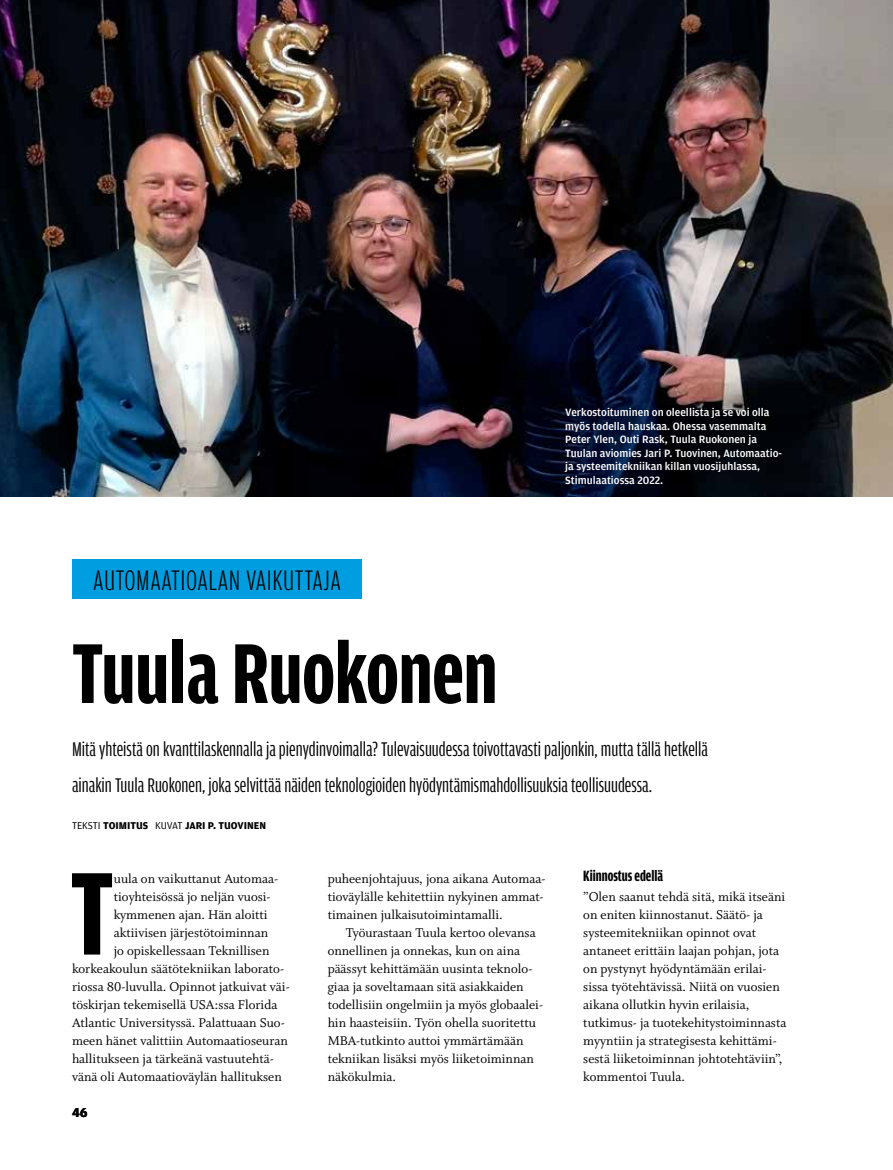
<style>
.page{position:relative;width:893px;height:1170px;background:#fff}
.page>*{position:absolute;margin:0;border:0;box-sizing:border-box;transform-origin:0 0}
.t1{font:700 124.8px "Amplitude Compressed";color:#000}
.t2{font:700 90px "Amplitude Compressed";color:#000}
.t3{font:300 30px "Amplitude Compressed";letter-spacing:.02em;color:#000}
.t4{font:21px/36px "Amplitude Compressed";color:#000}
.t5{font:700 15.75px "Amplitude Compressed";color:#000}
.t6{font:14.25px/18px "Whitman";color:#000}
.t7{font:700 13.5px "Amplitude";color:#000}
.t8{font:500 11.25px/13.5px "Amplitude";color:#fff}
.t9{font:700 10.5px "Amplitude";color:#000}
.s1{font-weight:400}
</style>
<div class="page">
<img style="left:0;top:0;width:892px;height:496px">
<div style="left:72px;top:560px;width:290px;height:39px;background:#009ee0"></div>
<h3 class="t3" style="left:93px;top:564px;width:249px">AUTOMAATIOALAN VAIKUTTAJA</h3>
<h2 class="t2" style="left:72px;top:625px;width:427px">Tuula Ruokonen</h2>
<p class="t8" style="left:565px;top:405px;width:218px">Verkostoituminen on oleellista ja se voi olla myös todella hauskaa. Ohessa vasemmalta Peter Ylen, Outi Rask, Tuula Ruokonen ja Tuulan aviomies Jari P. Tuovinen, Automaatio&shy;ja systeemitekniikan killan vuosijuhlassa, Stimulaatiossa 2022.</p>
<p class="t4" style="left:72px;top:731px;width:638px">Mitä yhteistä on kvanttilaskennalla ja pienydinvoimalla? Tulevaisuudessa toivottavasti paljonkin, mutta tällä hetkellä ainakin Tuula Ruokonen, joka selvittää näiden teknologioiden hyödyntämismahdollisuuksia teollisuudessa.</p>
<p class="t9" style="left:72px;top:819px;width:196px"><span class="s1">TEKSTI</span> TOIMITUS <span class="s1">KUVAT</span> JARI P. TUOVINEN</p>
<h1 class="t1" style="left:70px;top:846px;width:45px">T</h1>
<p class="t6" style="left:114px;top:869px;width:166px">uula on vaikuttanut Automaa-</p>
<p class="t6" style="left:114px;top:887px;width:158px">tioyhteisössä jo neljän vuosi-</p>
<p class="t6" style="left:114px;top:905px;width:155px">kymmenen ajan. Hän aloitti</p>
<p class="t6" style="left:114px;top:923px;width:156px">aktiivisen järjestötoiminnan</p>
<p class="t6" style="left:114px;top:941px;width:157px">jo opiskellessaan Teknillisen</p>
<p class="t6" style="left:72px;top:959px;width:214px">korkeakoulun säätötekniikan laborato-</p>
<p class="t6" style="left:72px;top:977px;width:219px">riossa 80-luvulla. Opinnot jatkuivat väi-</p>
<p class="t6" style="left:72px;top:995px;width:207px">töskirjan tekemisellä USA:ssa Florida</p>
<p class="t6" style="left:72px;top:1013px;width:214px">Atlantic Universityssä. Palattuaan Suo-</p>
<p class="t6" style="left:72px;top:1031px;width:217px">meen hänet valittiin Automaatioseuran</p>
<p class="t6" style="left:72px;top:1049px;width:203px">hallitukseen ja tärkeänä vastuutehtä-</p>
<p class="t6" style="left:72px;top:1067px;width:211px">vänä oli Automaatioväylän hallituksen</p>
<p class="t7" style="left:72px;top:1104px;width:17px">46</p>
<p class="t6" style="left:328px;top:869px;width:219px">puheenjohtajuus, jona aikana Automaa&shy;tioväylälle kehitettiin nykyinen ammat&shy;timainen julkaisutoimintamalli.</p>
<p class="t6" style="left:328px;top:923px;width:217px;text-indent:18px">Työurastaan Tuula kertoo olevansa onnellinen ja onnekas, kun on aina päässyt kehittämään uusinta teknolo&shy;giaa ja soveltamaan sitä asiakkaiden todellisiin ongelmiin ja myös globaalei&shy;hin haasteisiin. Työn ohella suoritettu MBA-tutkinto auttoi ymmärtämään tekniikan lisäksi myös liiketoiminnan näkökulmia.</p>
<p class="t5" style="left:583px;top:867px;width:81px">Kiinnostus edellä</p>
<p class="t6" style="left:583px;top:887px;width:205px">”Olen saanut tehdä sitä, mikä itseäni on eniten kiinnostanut. Säätö- ja systeemitekniikan opinnot ovat antaneet erittäin laajan pohjan, jota on pystynyt hyödyntämään erilai&shy;sissa työtehtävissä. Niitä on vuosien aikana ollutkin hyvin erilaisia, tutkimus- ja tuotekehitystoiminnasta myyntiin ja strategisesta kehittämi&shy;sestä liiketoiminnan johtotehtäviin”, kommentoi Tuula.</p>
</div>
